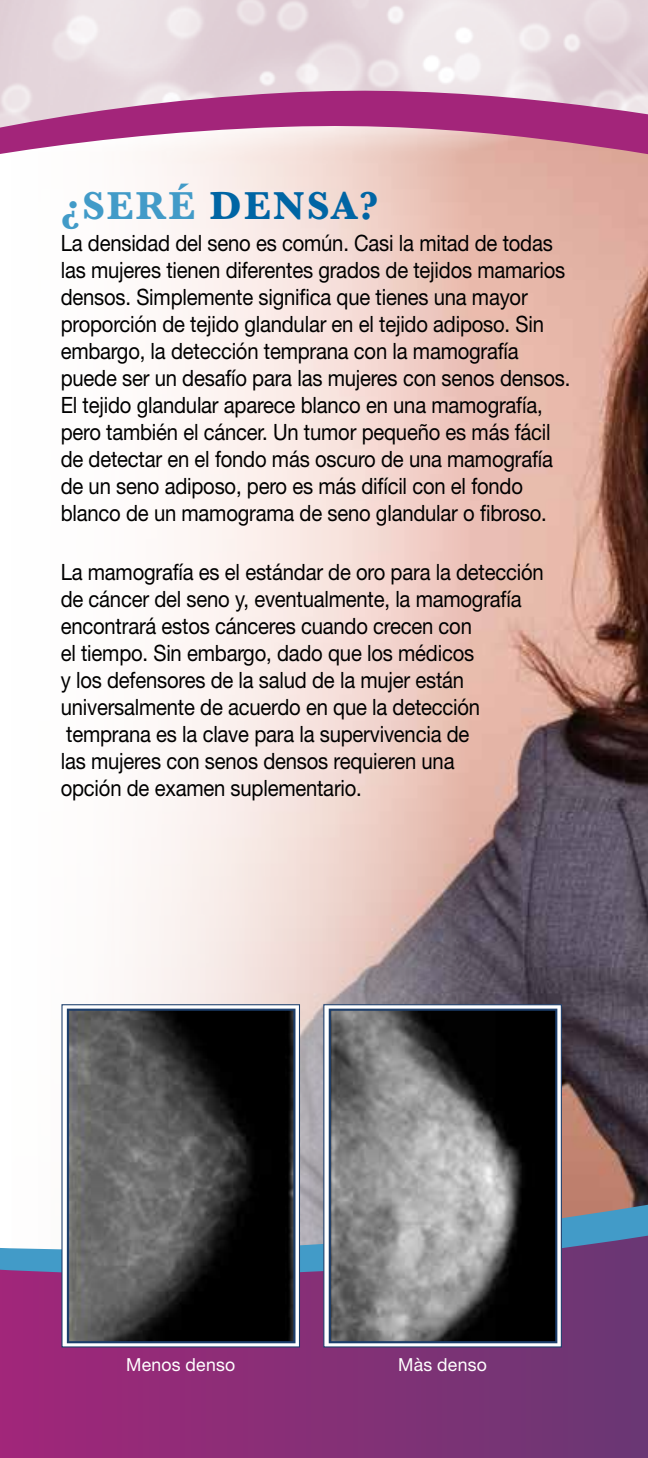
<style>
.page{position:relative;width:648px;height:1458px;background:#fff}
.page>*{position:absolute;margin:0;border:0;box-sizing:border-box;transform-origin:0 0}
.t1{font:700 40.5px "Baskerville";letter-spacing:.05em;color:#0065a4}
.t2{font:22.5px/27px "Helvetica Neue LT Std";letter-spacing:-.01em;color:#000;scale:.9 1}
.t3{font:18px "Helvetica Neue LT Std";letter-spacing:.015em;color:#fff}
.s1{color:#429bc8}
</style>
<div class="page">
<svg style="left:0;top:1275px;width:648px;height:183px;background:#852f76"></svg>
<img style="left:135px;top:234px;width:513px;height:885px">
<svg style="left:0;top:74px;width:648px;height:160px"></svg>
<svg style="left:0;top:1119px;width:648px;height:156px"></svg>
<svg style="left:323px;top:1004px;width:239px;height:344px"></svg>
<img style="left:332px;top:1012px;width:222px;height:328px">
<div style="left:329px;top:1009px;width:228px;height:334px;border:2px solid #1b3d6b"></div>
<svg style="left:61px;top:1004px;width:239px;height:344px"></svg>
<img style="left:70px;top:1012px;width:223px;height:328px">
<div style="left:67px;top:1009px;width:229px;height:334px;border:2px solid #1b3d6b"></div>
<h1 class="t1" style="left:61px;top:178px;width:319px"><span class="s1">¿SERÉ</span> DENSA?</h1>
<p class="t2" style="left:61px;top:229px;width:568px">La densidad del seno es común. Casi la mitad de todas las mujeres tienen diferentes grados de tejidos mamarios densos. Simplemente significa que tienes una mayor proporción de tejido glandular en el tejido adiposo. Sin embargo, la detección temprana con la mamografía puede ser un desafío para las mujeres con senos densos.<br>El tejido glandular aparece blanco en una mamografía, pero también el cáncer. Un tumor pequeño es más fácil de detectar en el fondo más oscuro de una mamografía de un seno adiposo, pero es más difícil con el fondo blanco de un mamograma de seno glandular o fibroso.</p>
<p class="t2" style="left:61px;top:558px;width:538px">La mamografía es el estándar de oro para la detección de cáncer del seno y, eventualmente, la mamografía encontrará estos cánceres cuando crecen con<br>el tiempo. Sin embargo, dado que los médicos<br>y los defensores de la salud de la mujer están universalmente de acuerdo en que la detección temprana es la clave para la supervivencia de<br>las mujeres con senos densos requieren una<br>opción de examen suplementario.</p>
<p class="t3" style="left:126px;top:1354px;width:111px">Menos denso</p>
<p class="t3" style="left:398px;top:1354px;width:90px">Màs denso</p>
</div>
